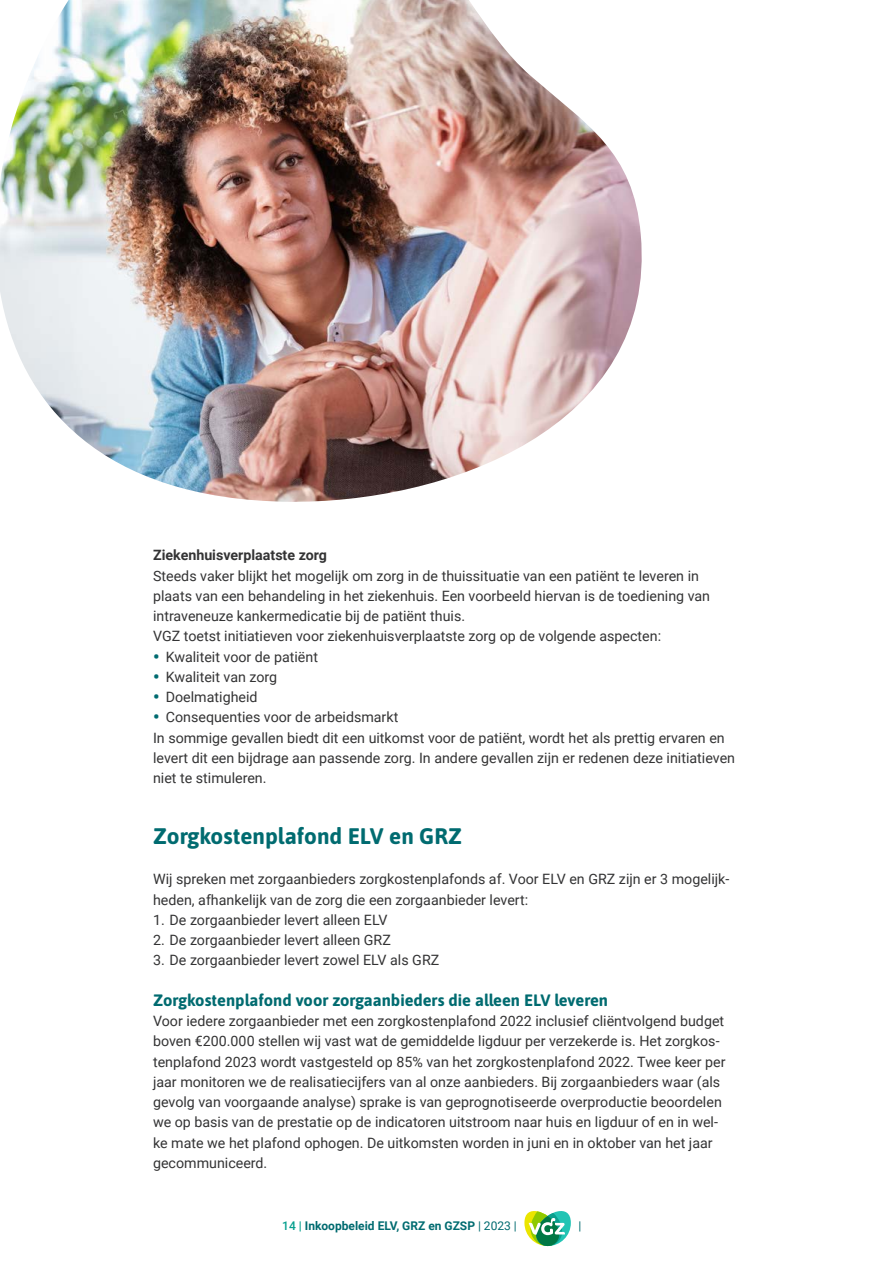
<style>
.page{position:relative;width:893px;height:1263px;background:#fff}
.page>*{position:absolute;margin:0;border:0;box-sizing:border-box;transform-origin:0 0}
.H2_kopje_IN{font:700 22.5px "Asap";color:#006b70}
.H3_subkop_IN{font:700 16.5px "Asap";color:#006b70}
.PLAT_IN{font:14.25px/20.2px "Roboto";color:#333334}
.Bullet_IN{font:14.25px "Roboto";color:#333334}
.H4_subkop_IN{font:700 14.25px "Roboto";color:#333334}
.t1{font:700 12px "Roboto";color:#006b70}
.t2{font:12px "Roboto";color:#006b70}
.s1{font-weight:700;font-size:18px;color:#006b70}
.s2{font-weight:500;color:#059f8e}
.s3{font-weight:400}
</style>
<div class="page">
<svg style="left:524px;top:1211px;width:47px;height:35px"></svg>
<img style="left:0;top:0;width:642px;height:502px">
<p class="H4_subkop_IN" style="left:153px;top:545px;width:176px">Ziekenhuisverplaatste zorg</p>
<p class="PLAT_IN" style="left:153px;top:565px;width:559px">Steeds vaker blijkt het mogelijk om zorg in de thuissituatie van een patiënt te leveren in plaats van een behandeling in het ziekenhuis. Een voorbeeld hiervan is de toediening van intraveneuze kankermedicatie bij de patiënt thuis.</p>
<p class="PLAT_IN" style="left:153px;top:626px;width:510px">VGZ toetst initiatieven voor ziekenhuisverplaatste zorg op de volgende aspecten:</p>
<p class="Bullet_IN" style="left:153px;top:646px;width:166px"><span class="s1">•</span> Kwaliteit voor de patiënt</p>
<p class="Bullet_IN" style="left:153px;top:667px;width:126px"><span class="s1">•</span> Kwaliteit van zorg</p>
<p class="Bullet_IN" style="left:153px;top:687px;width:106px"><span class="s1">•</span> Doelmatigheid</p>
<p class="Bullet_IN" style="left:153px;top:707px;width:247px"><span class="s1">•</span> Consequenties voor de arbeidsmarkt</p>
<p class="PLAT_IN" style="left:153px;top:727px;width:583px">In sommige gevallen biedt dit een uitkomst voor de patiënt, wordt het als prettig ervaren en levert dit een bijdrage aan passende zorg. In andere gevallen zijn er redenen deze initiatieven niet te stimuleren.</p>
<p class="H2_kopje_IN" style="left:153px;top:820px;width:310px">Zorgkostenplafond ELV en GRZ</p>
<p class="PLAT_IN" style="left:153px;top:869px;width:578px">Wij spreken met zorgaanbieders zorgkostenplafonds af. Voor ELV en GRZ zijn er 3 mogelijk&shy;heden, afhankelijk van de zorg die een zorgaanbieder levert:</p>
<p class="PLAT_IN" style="left:153px;top:909px;width:236px">1. De zorgaanbieder levert alleen ELV</p>
<p class="PLAT_IN" style="left:153px;top:929px;width:239px">2. De zorgaanbieder levert alleen GRZ</p>
<p class="PLAT_IN" style="left:153px;top:950px;width:288px">3. De zorgaanbieder levert zowel ELV als GRZ</p>
<p class="H3_subkop_IN" style="left:153px;top:989px;width:457px">Zorgkostenplafond voor zorgaanbieders die alleen ELV leveren</p>
<p class="PLAT_IN" style="left:153px;top:1010px;width:574px">Voor iedere zorgaanbieder met een zorgkostenplafond 2022 inclusief cliëntvolgend budget boven €200.000 stellen wij vast wat de gemiddelde ligduur per verzekerde is. Het zorgkos&shy;tenplafond 2023 wordt vastgesteld op 85% van het zorgkostenplafond 2022. Twee keer per jaar monitoren we de realisatiecijfers van al onze aanbieders. Bij zorgaanbieders waar (als gevolg van voorgaande analyse) sprake is van geprognotiseerde overproductie beoordelen we op basis van de prestatie op de indicatoren uitstroom naar huis en ligduur of en in wel&shy;ke mate we het plafond ophogen. De uitkomsten worden in juni en in oktober van het jaar gecommuniceerd.</p>
<p class="t1" style="left:282px;top:1217px;width:236px"><span class="s2">14 |</span> Inkoopbeleid ELV, GRZ en GZSP <span class="s3">| 2023 |</span></p>
<p class="t2" style="left:578px;top:1217px;width:4px">|</p>
</div>
